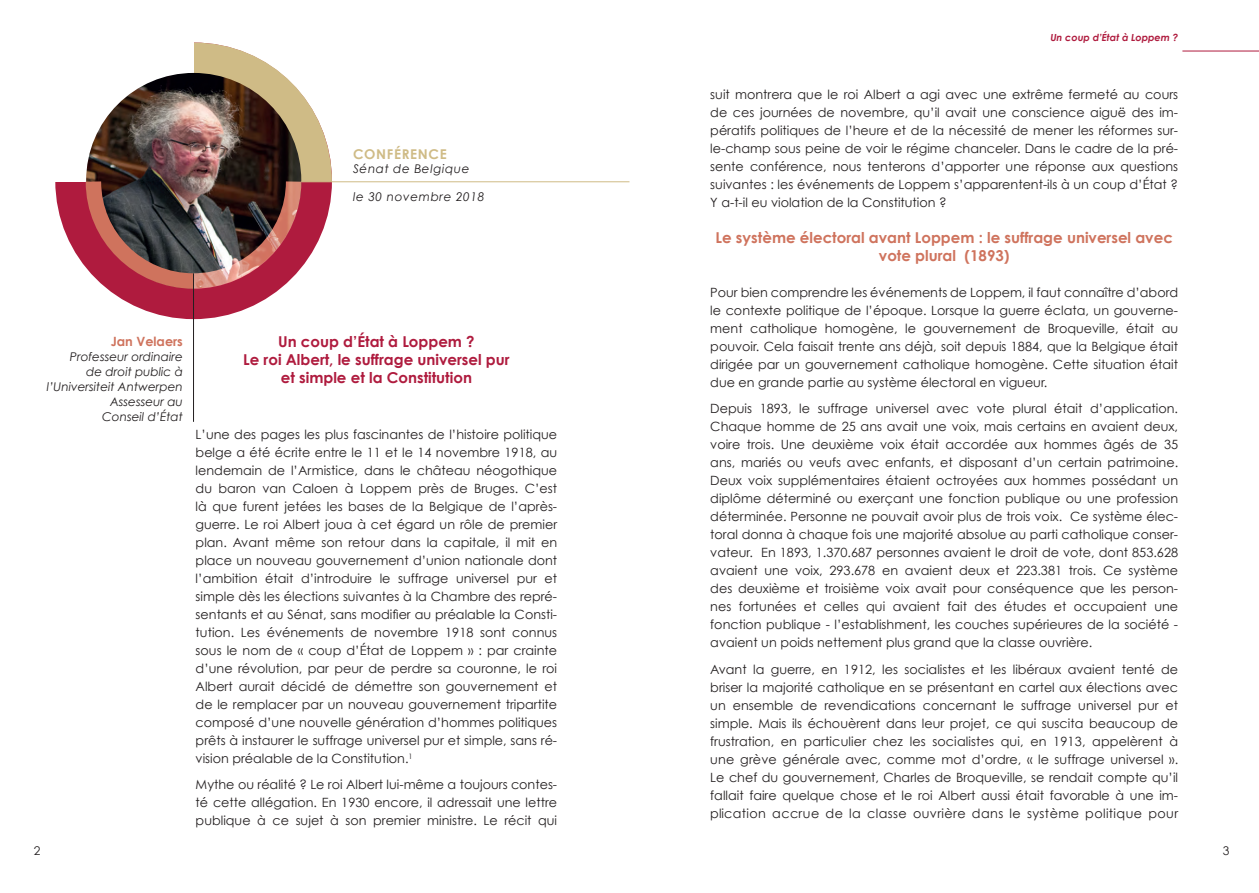
<style>
.page{position:relative;width:1259px;height:893px;background:#fff}
.page>*{position:absolute;margin:0;border:0;box-sizing:border-box;transform-origin:0 0}
.t1{font:700 15px/18px "Century Gothic";color:#af1b3e;text-align:center}
.t2{font:700 15px/18px "Century Gothic";color:#cf735d;text-align:center}
.t3{font:700 13.5px "Century Gothic";letter-spacing:.05em;color:#cfbb86}
.t4{font:12.75px/18px "Century Gothic";color:#231f20;text-align:justify}
.t5{font:700 12.75px "Century Gothic";color:#cf735d}
.t6{font:italic 12px/15px "Century Gothic";color:#231f20;text-align:right}
.t7{font:italic 12px "Century Gothic";letter-spacing:.05em;color:#231f20}
.t8{font:12px "Century Gothic";color:#231f20}
.t9{font:italic 700 9.75px "Century Gothic";color:#af1b3e}
</style>
<div class="page">
<svg style="left:55px;top:182px;width:215px;height:137px"></svg>
<img style="left:78px;top:43px;width:254px;height:253px">
<hr style="left:193px;top:273px;width:1px;height:149px;background:#231f20">
<hr style="left:301px;top:181px;width:328px;height:1px;background:#cfbb86">
<hr style="left:1182px;top:51px;width:77px;height:1px;background:#af1b3e">
<p class="t3" style="left:353px;top:146px;width:95px">CONFÉRENCE</p>
<p class="t7" style="left:353px;top:162px;width:118px">Sénat de Belgique</p>
<p class="t7" style="left:353px;top:189px;width:133px">le 30 novembre 2018</p>
<p class="t5" style="left:111px;top:333px;width:74px">Jan Velaers</p>
<p class="t6" style="left:47px;top:348px;width:137px">Professeur ordinaire<br>de droit public à l’Universiteit Antwerpen</p>
<p class="t6" style="left:102px;top:393px;width:82px">Assesseur au<br>Conseil d’État</p>
<p class="t1" style="left:278px;top:332px;width:198px">Un coup d’État à Loppem ?</p>
<p class="t1" style="left:243px;top:350px;width:268px">Le roi Albert, le suffrage universel pur et simple et la Constitution</p>
<p class="t4" style="left:196px;top:425px;width:363px">L’une des pages les plus fascinantes de l’histoire politique belge a été écrite entre le 11 et le 14 novembre 1918, au lendemain de l’Armistice, dans le château néogothique du baron van Caloen à Loppem près de Bruges. C’est là que furent jetées les bases de la Belgique de l’après&shy;guerre. Le roi Albert joua à cet égard un rôle de premier plan. Avant même son retour dans la capitale, il mit en place un nouveau gouvernement d’union nationale dont l’ambition était d’introduire le suffrage universel pur et simple dès les élections suivantes à la Chambre des repré&shy;sentants et au Sénat, sans modifier au préalable la Consti&shy;tution. Les événements de novembre 1918 sont connus sous le nom de « coup d’État de Loppem » : par crainte d’une révolution, par peur de perdre sa couronne, le roi Albert aurait décidé de démettre son gouvernement et de le remplacer par un nouveau gouvernement tripartite composé d’une nouvelle génération d’hommes politiques prêts à instaurer le suffrage universel pur et simple, sans ré&shy;vision préalable de la Constitution.<sup>1</sup></p>
<p class="t4" style="left:196px;top:776px;width:363px">Mythe ou réalité ? Le roi Albert lui-même a toujours contes&shy;té cette allégation. En 1930 encore, il adressait une lettre publique à ce sujet à son premier ministre. Le récit qui</p>
<p class="t9" style="left:1050px;top:32px;width:129px">Un coup d’État à Loppem ?</p>
<p class="t4" style="left:710px;top:85px;width:469px">suit montrera que le roi Albert a agi avec une extrême fermeté au cours de ces journées de novembre, qu’il avait une conscience aiguë des im&shy;pératifs politiques de l’heure et de la nécessité de mener les réformes sur&shy;le-champ sous peine de voir le régime chanceler. Dans le cadre de la pré&shy;sente conférence, nous tenterons d’apporter une réponse aux questions suivantes : les événements de Loppem s’apparentent-ils à un coup d’État ?<br>Y a-t-il eu violation de la Constitution ?</p>
<p class="t2" style="left:715px;top:228px;width:459px">Le système électoral avant Loppem : le suffrage universel avec vote plural (1893)</p>
<p class="t4" style="left:710px;top:283px;width:469px">Pour bien comprendre les événements de Loppem, il faut connaître d’abord le contexte politique de l’époque. Lorsque la guerre éclata, un gouverne&shy;ment catholique homogène, le gouvernement de Broqueville, était au pouvoir. Cela faisait trente ans déjà, soit depuis 1884, que la Belgique était dirigée par un gouvernement catholique homogène. Cette situation était due en grande partie au système électoral en vigueur.</p>
<p class="t4" style="left:710px;top:400px;width:469px">Depuis 1893, le suffrage universel avec vote plural était d’application.<br>Chaque homme de 25 ans avait une voix, mais certains en avaient deux, voire trois. Une deuxième voix était accordée aux hommes âgés de 35 ans, mariés ou veufs avec enfants, et disposant d’un certain patrimoine.<br>Deux voix supplémentaires étaient octroyées aux hommes possédant un diplôme déterminé ou exerçant une fonction publique ou une profession déterminée. Personne ne pouvait avoir plus de trois voix. Ce système élec&shy;toral donna à chaque fois une majorité absolue au parti catholique conser&shy;vateur. En 1893, 1.370.687 personnes avaient le droit de vote, dont 853.628 avaient une voix, 293.678 en avaient deux et 223.381 trois. Ce système des deuxième et troisième voix avait pour conséquence que les person&shy;nes fortunées et celles qui avaient fait des études et occupaient une fonction publique - l’establishment, les couches supérieures de la société - avaient un poids nettement plus grand que la classe ouvrière.</p>
<p class="t4" style="left:710px;top:660px;width:469px">Avant la guerre, en 1912, les socialistes et les libéraux avaient tenté de briser la majorité catholique en se présentant en cartel aux élections avec un ensemble de revendications concernant le suffrage universel pur et simple. Mais ils échouèrent dans leur projet, ce qui suscita beaucoup de frustration, en particulier chez les socialistes qui, en 1913, appelèrent à une grève générale avec, comme mot d’ordre, « le suffrage universel ».<br>Le chef du gouvernement, Charles de Broqueville, se rendait compte qu’il fallait faire quelque chose et le roi Albert aussi était favorable à une im&shy;plication accrue de la classe ouvrière dans le système politique pour</p>
<p class="t8" style="left:34px;top:843px;width:8px">2</p>
<p class="t8" style="left:1222px;top:843px;width:8px">3</p>
</div>
